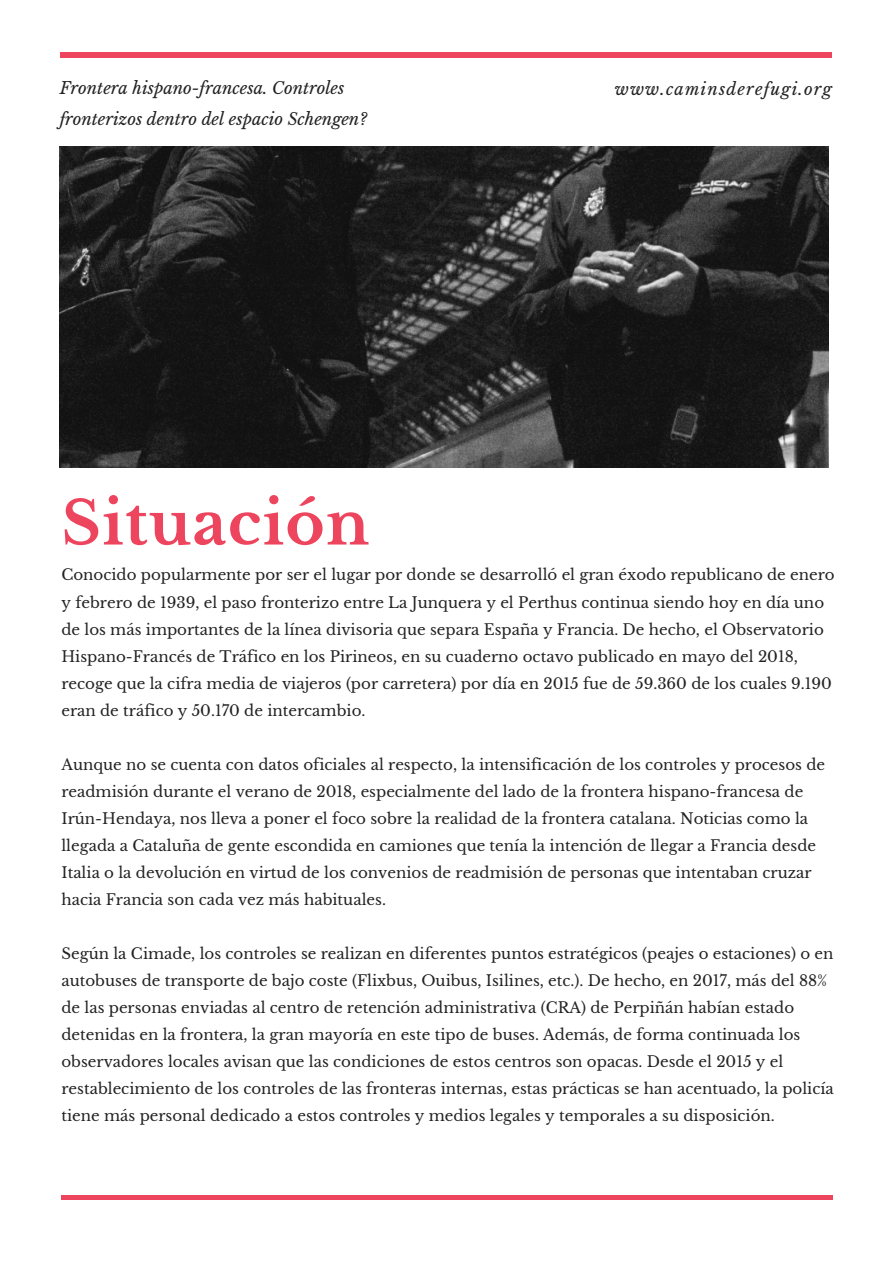
<style>
.page{position:relative;width:894px;height:1264px;background:#fff}
.page>*{position:absolute;margin:0;border:0;box-sizing:border-box;transform-origin:0 0}
.t1{font:700 59.55px "Libre Baskerville";letter-spacing:.02em;color:#ee455f}
.t2{font:italic 16.5px/30.5px "Libre Baskerville";color:#222}
.t3{font:italic 16.5px "Libre Baskerville";letter-spacing:.07em;color:#222}
.t4{font:15px/27px "Libre Baskerville";color:#222}
</style>
<div class="page">
<hr style="left:60px;top:53px;width:771px;height:4px;background:#ee455f">
<img style="left:60px;top:146px;width:768px;height:321px">
<hr style="left:61px;top:1195px;width:772px;height:4px;background:#ee455f">
<p class="t2" style="left:60px;top:73px;width:309px">Frontera hispano-francesa. Controles fronterizos dentro del espacio Schengen?</p>
<p class="t3" style="left:614px;top:79px;width:218px">www.caminsderefugi.org</p>
<h1 class="t1" style="left:61px;top:487px;width:309px">Situación</h1>
<p class="t4" style="left:61px;top:561px;width:774px">Conocido popularmente por ser el lugar por donde se desarrolló el gran éxodo republicano de enero y febrero de 1939, el paso fronterizo entre La Junquera y el Perthus continua siendo hoy en día uno de los más importantes de la línea divisoria que separa España y Francia. De hecho, el Observatorio Hispano-Francés de Tráfico en los Pirineos, en su cuaderno octavo publicado en mayo del 2018, recoge que la cifra media de viajeros (por carretera) por día en 2015 fue de 59.360 de los cuales 9.190 eran de tráfico y 50.170 de intercambio.</p>
<p class="t4" style="left:61px;top:751px;width:765px">Aunque no se cuenta con datos oficiales al respecto, la intensificación de los controles y procesos de readmisión durante el verano de 2018, especialmente del lado de la frontera hispano-francesa de Irún-Hendaya, nos lleva a poner el foco sobre la realidad de la frontera catalana. Noticias como la llegada a Cataluña de gente escondida en camiones que tenía la intención de llegar a Francia desde Italia o la devolución en virtud de los convenios de readmisión de personas que intentaban cruzar hacia Francia son cada vez más habituales.</p>
<p class="t4" style="left:61px;top:940px;width:773px">Según la Cimade, los controles se realizan en diferentes puntos estratégicos (peajes o estaciones) o en autobuses de transporte de bajo coste (Flixbus, Ouibus, Isilines, etc.). De hecho, en 2017, más del 88% de las personas enviadas al centro de retención administrativa (CRA) de Perpiñán habían estado detenidas en la frontera, la gran mayoría en este tipo de buses. Además, de forma continuada los observadores locales avisan que las condiciones de estos centros son opacas. Desde el 2015 y el restablecimiento de los controles de las fronteras internas, estas prácticas se han acentuado, la policía tiene más personal dedicado a estos controles y medios legales y temporales a su disposición.</p>
</div>
